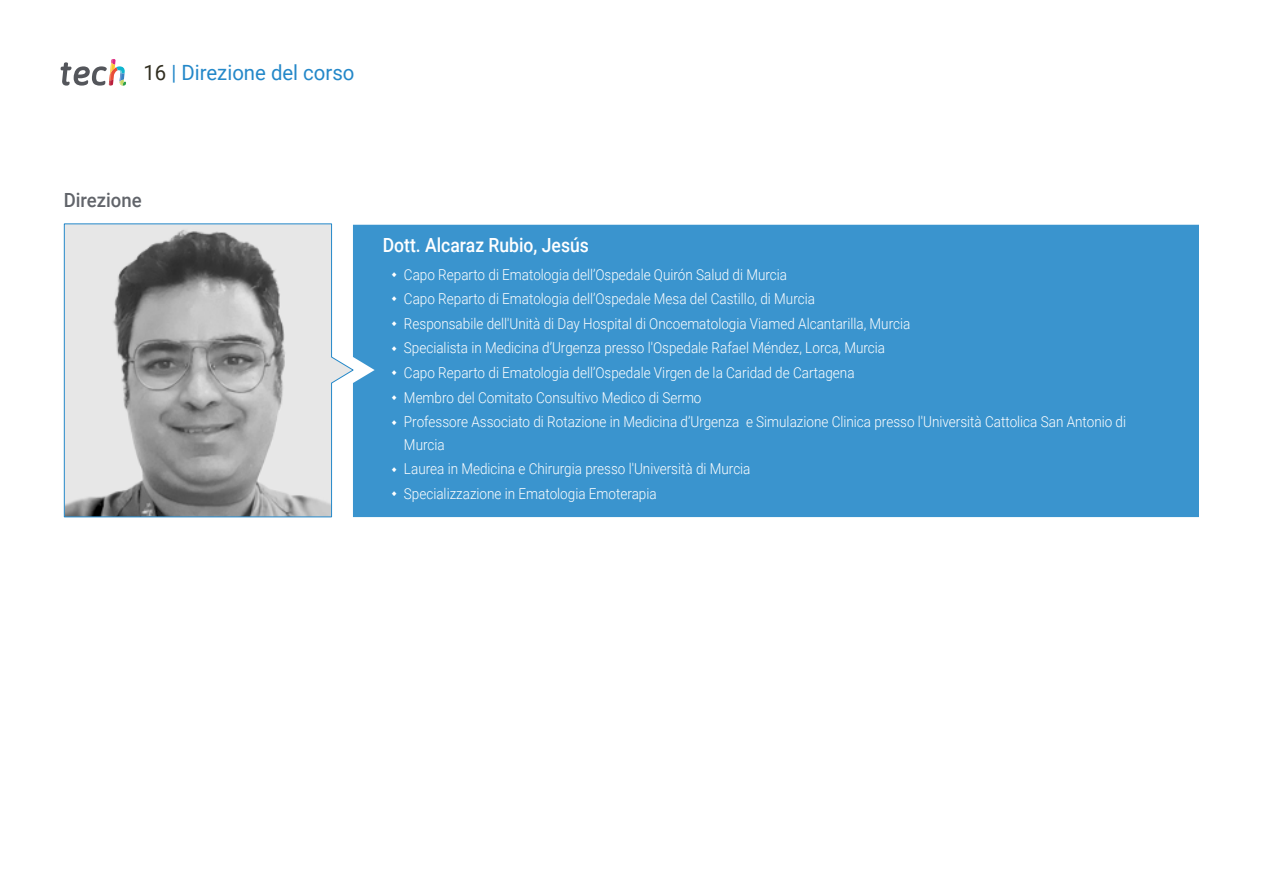
<style>
.page{position:relative;width:1263px;height:893px;background:#fff}
.page>*{position:absolute;margin:0;border:0;box-sizing:border-box;transform-origin:0 0}
.t1{font:21px "Roboto";color:#2488c9}
.t2{font:500 19.5px "Roboto";color:#fff;scale:.9 1}
.t3{font:500 19.5px "Roboto";color:#61646a;scale:.95 1}
.t4{font:300 15px/24.6px "Roboto";color:#fff;scale:.9 1}
.s1{color:#312e20}
</style>
<div class="page">
<svg style="left:61px;top:59px;width:65px;height:27px"></svg>
<div style="left:354px;top:225px;width:845px;height:292px;background:#3a94ce"></div>
<svg style="left:64px;top:223px;width:290px;height:294px;background:#b7b8b9"></svg>
<svg style="left:392px;top:272px;width:5px;height:5px"></svg>
<svg style="left:392px;top:297px;width:5px;height:5px"></svg>
<svg style="left:392px;top:321px;width:5px;height:5px"></svg>
<svg style="left:392px;top:346px;width:5px;height:5px"></svg>
<svg style="left:392px;top:370px;width:5px;height:5px"></svg>
<svg style="left:392px;top:395px;width:5px;height:5px"></svg>
<svg style="left:392px;top:420px;width:5px;height:5px"></svg>
<svg style="left:392px;top:467px;width:5px;height:5px"></svg>
<svg style="left:392px;top:491px;width:5px;height:5px"></svg>
<h1 class="t1" style="left:144px;top:57px;width:213px"><span class="s1">16</span> | Direzione del corso</h1>
<h2 class="t3" style="left:64px;top:186px;width:84px">Direzione</h2>
<h2 class="t2" style="left:383px;top:231px;width:231px">Dott. Alcaraz Rubio, Jesús</h2>
<p class="t4" style="left:404px;top:261px;width:804px">Capo Reparto di Ematologia dell’Ospedale Quirón Salud di Murcia<br>Capo Reparto di Ematologia dell’Ospedale Mesa del Castillo, di Murcia<br>Responsabile dell'Unità di Day Hospital di Oncoematologia Viamed Alcantarilla, Murcia<br>Specialista in Medicina d’Urgenza presso l'Ospedale Rafael Méndez, Lorca, Murcia<br>Capo Reparto di Ematologia dell’Ospedale Virgen de la Caridad de Cartagena<br>Membro del Comitato Consultivo Medico di Sermo<br>Professore Associato di Rotazione in Medicina d’Urgenza e Simulazione Clinica presso l'Università Cattolica San Antonio di</p>
<p class="t4" style="left:404px;top:432px;width:387px">Murcia<br>Laurea in Medicina e Chirurgia presso l'Università di Murcia<br>Specializzazione in Ematologia Emoterapia</p>
</div>
